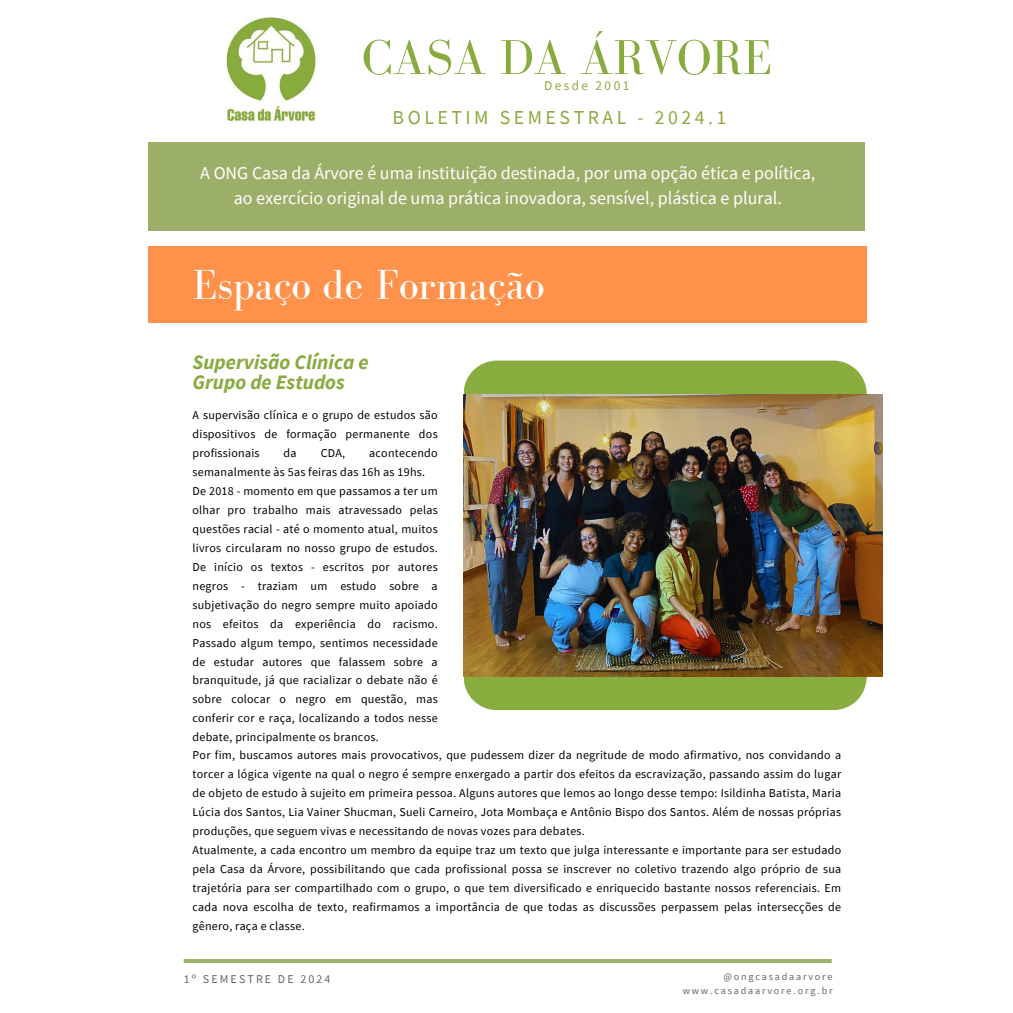
<style>
.page{position:relative;width:1013px;height:1013px;background:#fff}
.page>*{position:absolute;margin:0;border:0;box-sizing:border-box;transform-origin:0 0}
.t1{font:50.38px "Bodoni FLF";color:#88ab3e}
.t2{font:43.25px "Bodoni FLF";color:#fff}
.t3{font:italic 700 20.5px/20.2px "Source Sans Pro";color:#88ab3e}
.t4{font:19.75px "Source Sans Pro";letter-spacing:.18em;color:#88ab3e}
.t5{font:18px/24.4px "Source Sans Pro";color:#fff;text-align:center}
.t6{font:13.38px "Source Sans Pro";letter-spacing:.18em;color:#88ab3e}
.t7{font:12px/19px "Source Sans Pro";letter-spacing:.02em;color:#000;text-align:justify}
.t8{font:11.88px "Source Sans Pro";letter-spacing:.18em;color:#666}
.t9{font:10.12px/13.5px "Source Sans Pro";letter-spacing:.18em;color:#666;text-align:right}
</style>
<div class="page">
<img style="left:226px;top:17px;width:90px;height:107px">
<div style="left:148px;top:142px;width:717px;height:88px;background:#9baf69"></div>
<div style="left:148px;top:246px;width:718px;height:76px;background:#ff914b"></div>
<div style="left:463px;top:360px;width:403px;height:350px;background:#88ac3e"></div>
<img style="left:463px;top:394px;width:419px;height:282px">
<hr style="left:184px;top:959px;width:647px;height:3px;background:#9bb269">
<h3 class="t1" style="left:361px;top:30px;width:412px">CASA DA ÁRVORE</h3>
<h3 class="t6" style="left:544px;top:77px;width:87px">Desde 2001</h3>
<h4 class="t4" style="left:392px;top:105px;width:335px">BOLETIM SEMESTRAL - 2024.1</h4>
<p class="t5" style="left:200px;top:161px;width:616px">A ONG Casa da Árvore é uma instituição destinada, por uma opção ética e política, ao exercício original de uma prática inovadora, sensível, plástica e plural.</p>
<h5 class="t2" style="left:192px;top:261px;width:353px">Espaço de Formação</h5>
<p class="t3" style="left:192px;top:351px;width:178px">Supervisão Clínica e<br>Grupo de Estudos</p>
<p class="t7" style="left:192px;top:405px;width:247px">A supervisão clínica e o grupo de estudos são dispositivos de formação permanente dos profissionais</p>
<p class="t7" style="left:192px;top:443px;width:247px;text-indent:177px">acontecendo semanalmente às 5as feiras das 16h as 19hs.</p>
<p class="t7" style="left:192px;top:481px;width:247px">De 2018 - momento em que passamos a ter um olhar pro trabalho mais atravessado pelas questões racial - até o momento atual, muitos livros circularam no nosso grupo de estudos.<br>De início os textos - escritos por autores negros - traziam um estudo sobre a subjetivação do negro sempre muito apoiado nos efeitos da experiência do racismo.<br>Passado algum tempo, sentimos necessidade de estudar autores que falassem sobre a branquitude, já que racializar o debate não é sobre colocar o negro em questão, mas conferir cor e raça, localizando a todos nesse debate, principalmente os brancos.</p>
<p class="t7" style="left:284px;top:443px;width:14px">da</p>
<p class="t7" style="left:321px;top:443px;width:26px">CDA,</p>
<p class="t7" style="left:192px;top:745px;width:650px">Por fim, buscamos autores mais provocativos, que pudessem dizer da negritude de modo afirmativo, nos convidando a torcer a lógica vigente na qual o negro é sempre enxergado a partir dos efeitos da escravização, passando assim do lugar de objeto de estudo à sujeito em primeira pessoa. Alguns autores que lemos ao longo desse tempo: Isildinha Batista, Maria Lúcia dos Santos, Lia Vainer Shucman, Sueli Carneiro, Jota Mombaça e Antônio Bispo dos Santos. Além de nossas próprias produções, que seguem vivas e necessitando de novas vozes para debates.</p>
<h2 class="t7" style="left:192px;top:840px;width:650px">Atualmente, a cada encontro um membro da equipe traz um texto que julga interessante e importante para ser estudado pela Casa da Árvore, possibilitando que cada profissional possa se inscrever no coletivo trazendo algo próprio de sua trajetória para ser compartilhado com o grupo, o que tem diversificado e enriquecido bastante nossos referenciais. Em cada nova escolha de texto, reafirmamos a importância de que todas as discussões perpassem pelas intersecções de gênero, raça e classe.</h2>
<p class="t8" style="left:184px;top:971px;width:148px">1º SEMESTRE DE 2024</p>
<h1 class="t9" style="left:682px;top:969px;width:151px">@ongcasadaarvore www.casadaarvore.org.br</h1>
</div>
